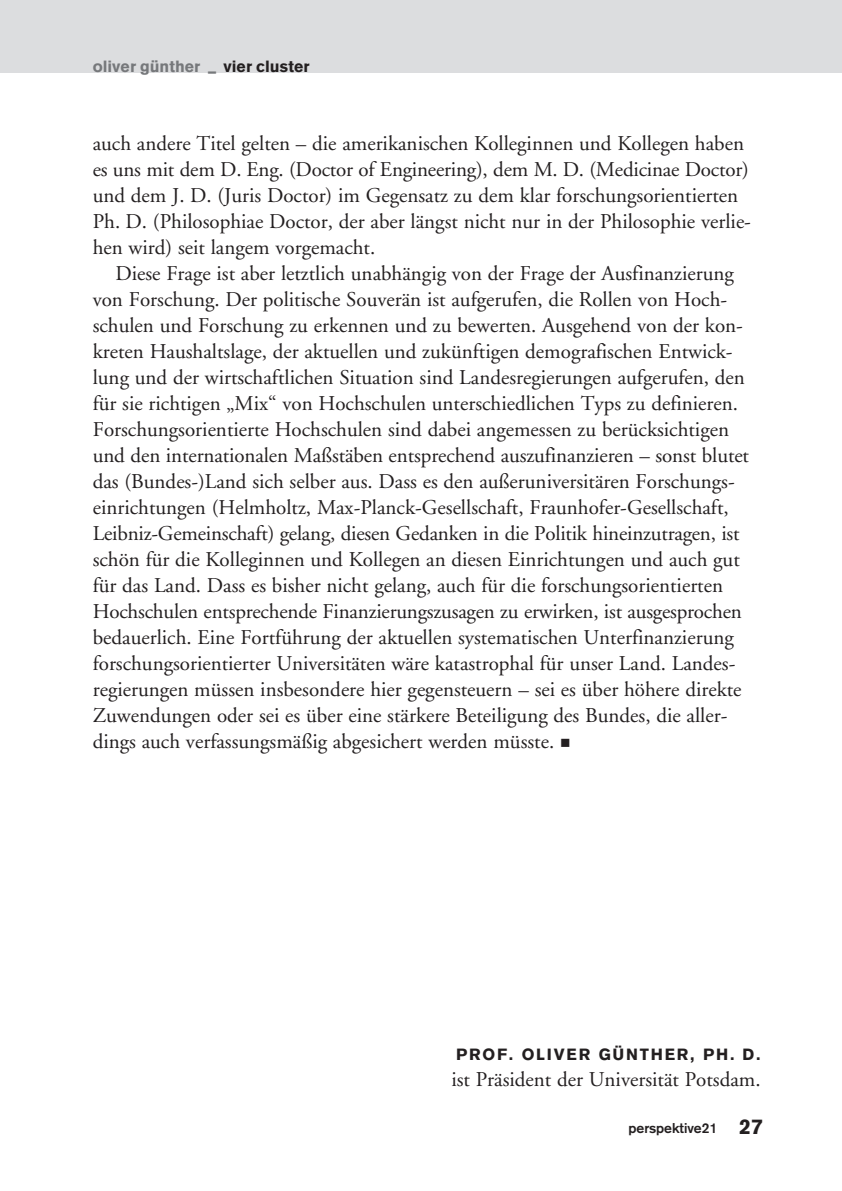
<style>
.page{position:relative;width:842px;height:1191px;background:#fff}
.page>*{position:absolute;margin:0;border:0;box-sizing:border-box;transform-origin:0 0}
.t1{font:21px/26px "Adobe Garamond";color:#231f20}
.t2{font:900 16px "Akzidenz Grotesk";color:#76787b}
.t3{font:900 16px "Akzidenz Grotesk";letter-spacing:.11em;color:#231f20}
.t4{font:700 14px "Akzidenz Grotesk";color:#231f20}
.s1{color:#231f20}
.s2{font-weight:900;font-size:21px}
</style>
<div class="page">
<div style="left:0;top:0;width:842px;height:72px;background:#dcdddf"></div>
<p class="t2" style="left:93px;top:61px;width:219px">oliver günther – <span class="s1">vier cluster</span></p>
<p class="t1" style="left:93px;top:132px;width:660px">auch andere Titel gelten – die amerikanischen Kolleginnen und Kollegen haben es uns mit dem D. Eng. (Doctor of Engineering), dem M. D. (Medicinae Doctor) und dem J. D. (Juris Doctor) im Gegensatz zu dem klar forschungsorientierten Ph. D. (Philosophiae Doctor, der aber längst nicht nur in der Philosophie verlie&shy;hen wird) seit langem vorgemacht.</p>
<p class="t1" style="left:93px;top:262px;width:658px;text-indent:23px">Diese Frage ist aber letztlich unabhängig von der Frage der Ausfinanzierung von Forschung. Der politische Souverän ist aufgerufen, die Rollen von Hoch&shy;schulen und Forschung zu erkennen und zu bewerten. Ausgehend von der kon&shy;kreten Haushaltslage, der aktuellen und zukünftigen demografischen Entwick&shy;lung und der wirtschaftlichen Situation sind Landesregierungen aufgerufen, den für sie richtigen „Mix“ von Hochschulen unterschiedlichen Typs zu definieren.<br>Forschungsorientierte Hochschulen sind dabei angemessen zu berücksichtigen und den internationalen Maßstäben entsprechend auszufinanzieren – sonst blutet das (Bundes-)Land sich selber aus. Dass es den außeruniversitären Forschungs&shy;einrichtungen (Helmholtz, Max-Planck-Gesellschaft, Fraunhofer-Gesellschaft, Leibniz-Gemeinschaft) gelang, diesen Gedanken in die Politik hineinzutragen, ist schön für die Kolleginnen und Kollegen an diesen Einrichtungen und auch gut für das Land. Dass es bisher nicht gelang, auch für die forschungsorientierten Hochschulen entsprechende Finanzierungszusagen zu erwirken, ist ausgesprochen bedauerlich. Eine Fortführung der aktuellen systematischen Unterfinanzierung forschungsorientierter Universitäten wäre katastrophal für unser Land. Landes&shy;regierungen müssen insbesondere hier gegensteuern – sei es über höhere direkte Zuwendungen oder sei es über eine stärkere Beteiligung des Bundes, die aller&shy;dings auch verfassungsmäßig abgesichert werden müsste. ■</p>
<p class="t3" style="left:456px;top:1049px;width:306px">PROF. OLIVER GÜNTHER, PH. D.</p>
<p class="t1" style="left:451px;top:1068px;width:311px">ist Präsident der Universität Potsdam.</p>
<p class="t4" style="left:628px;top:1123px;width:136px">perspektive21 <span class="s2">27</span></p>
</div>
